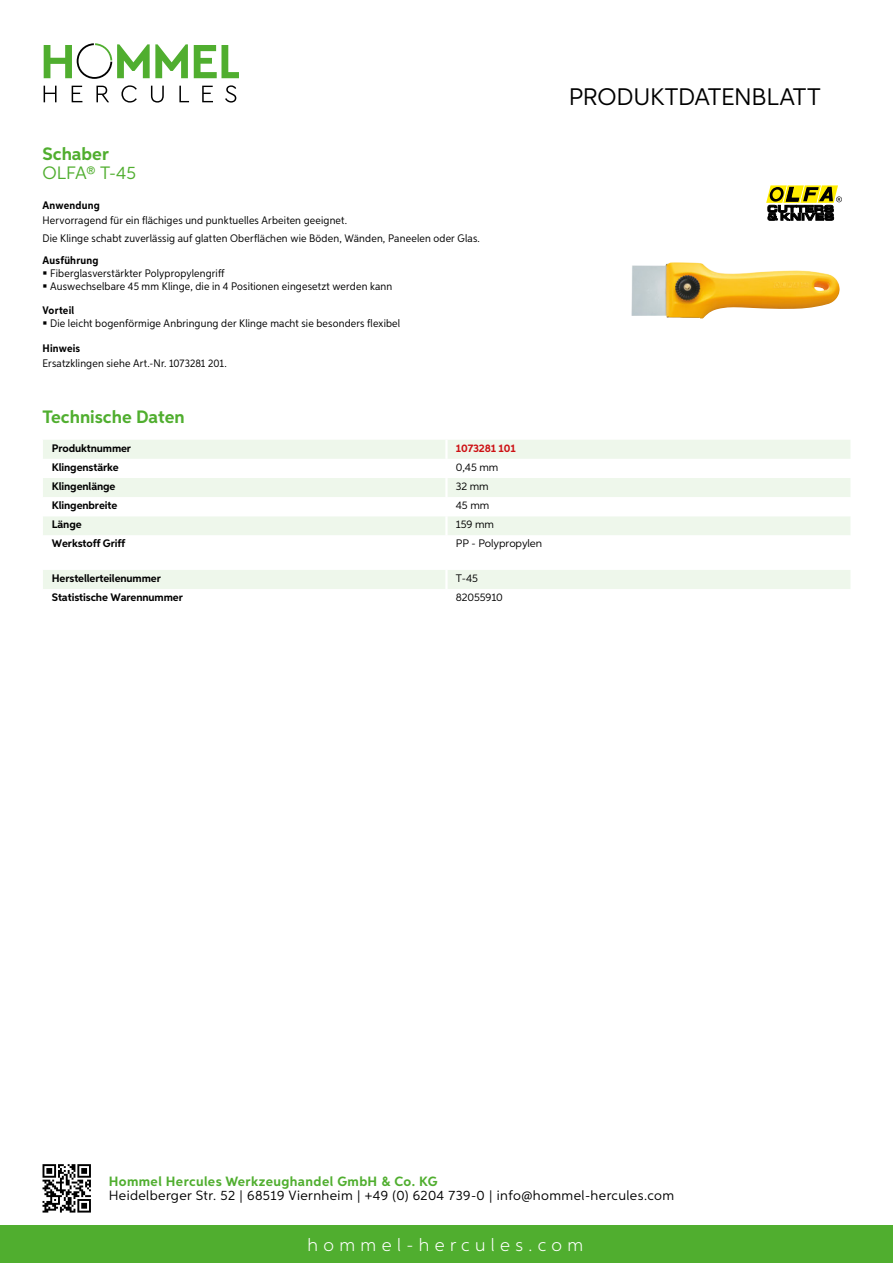
<style>
.page{position:relative;width:893px;height:1263px;background:#fff}
.page>*{position:absolute;margin:0;border:0;box-sizing:border-box;transform-origin:0 0}
.t1{font:24px "Aspira";letter-spacing:-.01em;color:#000}
.t2{font:700 18px "Aspira";color:#50ae2f}
.t3{font:300 18px "Aspira";letter-spacing:.3em;color:#fff}
.t4{font:18px "Aspira";color:#50ae2f}
.t5{font:13.5px "Aspira";letter-spacing:.03em;color:#000}
.t6{font:700 13.5px "Aspira";letter-spacing:.03em;color:#50ae2f}
.t7{font:10.95px/17.5px "Aspira Nar";letter-spacing:.015em;color:#000}
.t8{font:700 10.95px "Aspira";letter-spacing:-.01em;color:#000}
.t9{font:10.95px "Aspira";letter-spacing:-.01em;color:#000}
.t10{font:700 10.95px "Aspira Nar";letter-spacing:.02em;color:#000}
.t11{font:700 10.95px "Aspira";letter-spacing:-.01em;color:#cd1013}
</style>
<div class="page">
<div style="left:0;top:1226px;width:893px;height:37px;background:#50ae2f"></div>
<svg style="left:43px;top:1164px;width:48px;height:48px"></svg>
<svg style="left:194px;top:45px;width:45px;height:33px"></svg>
<svg style="left:44px;top:43px;width:144px;height:36px"></svg>
<svg style="left:44px;top:86px;width:13px;height:16px"></svg>
<svg style="left:72px;top:86px;width:10px;height:16px"></svg>
<svg style="left:96px;top:86px;width:13px;height:16px"></svg>
<svg style="left:121px;top:85px;width:16px;height:18px"></svg>
<svg style="left:151px;top:86px;width:13px;height:17px"></svg>
<svg style="left:179px;top:86px;width:10px;height:16px"></svg>
<svg style="left:202px;top:86px;width:11px;height:16px"></svg>
<svg style="left:225px;top:85px;width:11px;height:18px"></svg>
<div style="left:43px;top:440px;width:807px;height:19px;background:#eef7eb"></div>
<svg style="left:43px;top:478px;width:807px;height:57px;fill:#eef7eb"></svg>
<hr style="left:445px;top:440px;width:3px;height:19px;background:#fff">
<hr style="left:445px;top:478px;width:3px;height:19px;background:#fff">
<hr style="left:445px;top:497px;width:3px;height:19px;background:#fff">
<hr style="left:445px;top:516px;width:3px;height:19px;background:#fff">
<div style="left:43px;top:570px;width:807px;height:19px;background:#eef7eb"></div>
<img style="left:631px;top:262px;width:209px;height:56px">
<svg style="left:766px;top:185px;width:76px;height:36px"></svg>
<h2 class="t2" style="left:43px;top:142px;width:68px">Schaber</h2>
<h2 class="t4" style="left:43px;top:162px;width:95px">OL FA® T-45</h2>
<p class="t10" style="left:43px;top:199px;width:59px">Anwendung</p>
<p class="t7" style="left:43px;top:212px;width:439px">Hervorragend für ein flächiges und punktuelles Arbeiten geeignet.<br>Die Klinge schabt zuverlässig auf glatten Oberflächen wie Böden, Wänden, Paneelen oder Glas.</p>
<p class="t10" style="left:43px;top:254px;width:58px">Ausführung</p>
<p class="t7" style="left:50px;top:267px;width:344px;line-height:12.8px">Fiberglasverstärkter Polypropylengriff<br>Auswechselbare 45 mm Klinge, die in 4 Positionen eingesetzt werden kann</p>
<p class="t10" style="left:43px;top:303px;width:33px">Vorteil</p>
<p class="t7" style="left:50px;top:314px;width:352px">Die leicht bogenförmige Anbringung der Klinge macht sie besonders flexibel</p>
<p class="t10" style="left:43px;top:341px;width:39px">Hinweis</p>
<p class="t7" style="left:43px;top:354px;width:186px">Ersatzklingen siehe Art.-Nr. 1073281 201.</p>
<h2 class="t2" style="left:43px;top:406px;width:144px">Technische Daten</h2>
<p class="t8" style="left:52px;top:441px;width:81px">Produktnummer</p>
<p class="t11" style="left:456px;top:441px;width:61px">1073281 101</p>
<p class="t8" style="left:52px;top:460px;width:68px">Klingenstärke</p>
<p class="t9" style="left:456px;top:460px;width:44px">0,45 mm</p>
<p class="t8" style="left:52px;top:479px;width:65px">Klingenlänge</p>
<p class="t9" style="left:456px;top:479px;width:34px">32 mm</p>
<p class="t8" style="left:52px;top:499px;width:67px">Klingenbreite</p>
<p class="t9" style="left:456px;top:499px;width:35px">45 mm</p>
<p class="t8" style="left:52px;top:518px;width:31px">Länge</p>
<p class="t9" style="left:456px;top:518px;width:40px">159 mm</p>
<p class="t8" style="left:52px;top:537px;width:75px">Werkstoff Griff</p>
<p class="t9" style="left:456px;top:537px;width:88px">PP - Polypropylen</p>
<p class="t8" style="left:52px;top:571px;width:111px">Herstellerteilenummer</p>
<p class="t9" style="left:456px;top:571px;width:24px">T-45</p>
<p class="t8" style="left:52px;top:590px;width:132px">Statistische Warennummer</p>
<p class="t9" style="left:456px;top:590px;width:49px">82055910</p>
<h1 class="t1" style="left:569px;top:82px;width:253px">Produktdatenblatt</h1>
<p class="t6" style="left:109px;top:1172px;width:330px">Hommel Hercules Werkzeughandel GmbH &amp; Co. KG</p>
<p class="t5" style="left:109px;top:1187px;width:567px">Heidelberger Str. 52 | 68519 Viernheim | +49 (0) 6204 739-0 | info@hommel-hercules.com</p>
<h2 class="t3" style="left:307px;top:1234px;width:277px">hommel-hercules.com</h2>
</div>
